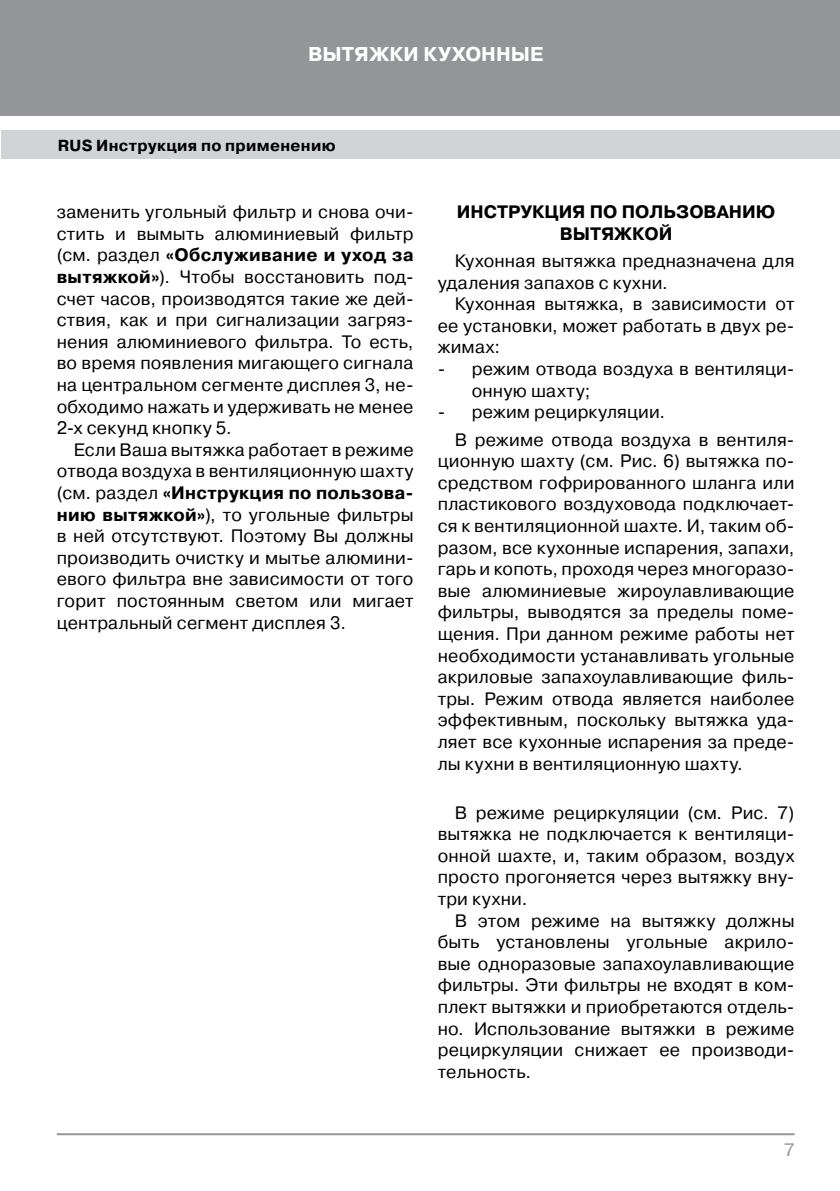
<style>
.page{position:relative;width:840px;height:1191px;background:#fff}
.page>*{position:absolute;margin:0;border:0;box-sizing:border-box;transform-origin:0 0}
.t1{font:700 20px "Pragmatica C";letter-spacing:.005em;color:#fff}
.t2{font:18px/21.6px "Pragmatica C";letter-spacing:.01em;color:#000;text-align:justify}
.t3{font:700 18px/21.6px "Pragmatica C";color:#000;text-align:center}
.t4{font:18px "Pragmatica C";color:#939598}
.t5{font:700 16px "Pragmatica C";letter-spacing:.02em;color:#000}
.s1{font-weight:700}
</style>
<div class="page">
<div style="left:0;top:0;width:839px;height:116px;background:#939598"></div>
<div style="left:1px;top:130px;width:838px;height:29px;background:#d1d3d4"></div>
<hr style="left:57px;top:1133px;width:737px;height:2px;background:#939598">
<p class="t1" style="left:308px;top:43px;width:236px">ВЫТЯЖКИ КУХОННЫЕ</p>
<p class="t5" style="left:58px;top:136px;width:279px">RUS Инструкция по применению</p>
<p class="t2" style="left:57px;top:201px;width:358px">заменить угольный фильтр и снова очи&shy;стить и вымыть алюминиевый фильтр (см. раздел <span class="s1">«Обслуживание и уход за вытяжкой»</span>). Чтобы восстановить под&shy;счет часов, производятся такие же дей&shy;ствия, как и при сигнализации загряз&shy;нения алюминиевого фильтра. То есть, во время появления мигающего сигнала на центральном сегменте дисплея 3, не&shy;обходимо нажать и удерживать не менее 2-х секунд кнопку 5.</p>
<p class="t2" style="left:57px;top:439px;width:358px;text-indent:17px">Если Ваша вытяжка работает в режиме отвода воздуха в вентиляционную шахту (см. раздел <span class="s1">«Инструкция по пользова&shy;нию вытяжкой»</span>), то угольные фильтры в ней отсутствуют. Поэтому Вы должны производить очистку и мытье алюмини&shy;евого фильтра вне зависимости от того горит постоянным светом или мигает центральный сегмент дисплея 3.</p>
<p class="t3" style="left:456px;top:201px;width:320px">ИНСТРУКЦИЯ ПО ПОЛЬЗОВАНИЮ<br>ВЫТЯЖКОЙ</p>
<p class="t2" style="left:437px;top:250px;width:358px;text-indent:17px">Кухонная вытяжка предназначена для удаления запахов с кухни.</p>
<p class="t2" style="left:437px;top:293px;width:358px;text-indent:17px">Кухонная вытяжка, в зависимости от ее установки, может работать в двух ре&shy;жимах:</p>
<p class="t2" style="left:471px;top:358px;width:324px;text-indent:-34px">- режим отвода воздуха в вентиляци&shy;онную шахту;</p>
<p class="t2" style="left:454px;top:398px;width:341px;line-height:27.2px;text-indent:-17px">- режим рециркуляции.<br>В режиме отвода воздуха в вентиля-</p>
<p class="t2" style="left:437px;top:450px;width:358px">ционную шахту (см. Рис. 6) вытяжка по&shy;средством гофрированного шланга или пластикового воздуховода подключает&shy;ся к вентиляционной шахте. И, таким об&shy;разом, все кухонные испарения, запахи, гарь и копоть, проходя через многоразо&shy;вые алюминиевые жироулавливающие фильтры, выводятся за пределы поме&shy;щения. При данном режиме работы нет необходимости устанавливать угольные акриловые запахоулавливающие филь&shy;тры. Режим отвода является наиболее эффективным, поскольку вытяжка уда&shy;ляет все кухонные испарения за преде&shy;лы кухни в вентиляционную шахту.</p>
<p class="t2" style="left:437px;top:801px;width:358px;text-indent:17px">В режиме рециркуляции (см. Рис. 7) вытяжка не подключается к вентиляци&shy;онной шахте, и, таким образом, воздух просто прогоняется через вытяжку вну&shy;три кухни.</p>
<p class="t2" style="left:437px;top:909px;width:358px;text-indent:17px">В этом режиме на вытяжку должны быть установлены угольные акрило&shy;вые одноразовые запахоулавливающие фильтры. Эти фильтры не входят в ком&shy;плект вытяжки и приобретаются отдель&shy;но. Использование вытяжки в режиме рециркуляции снижает ее производи&shy;тельность.</p>
<p class="t4" style="left:783px;top:1139px;width:12px">7</p>
</div>
